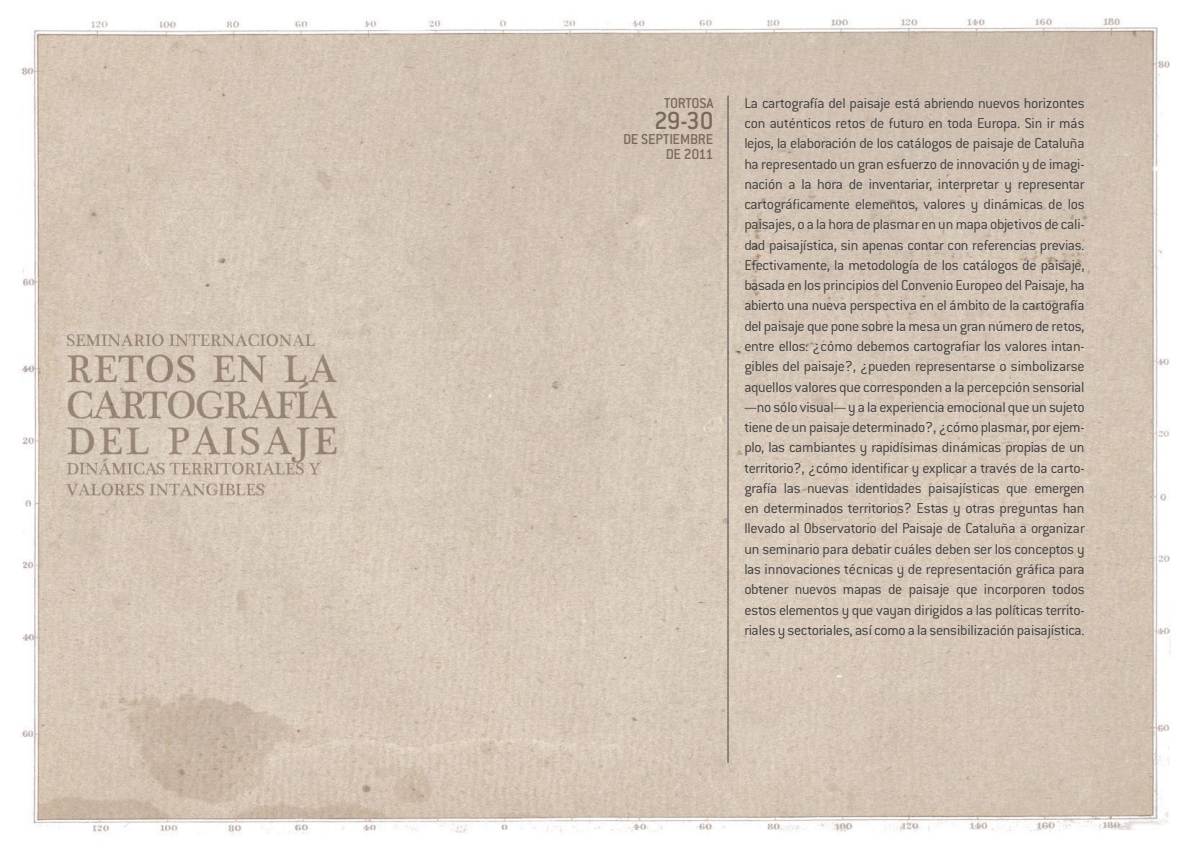
<style>
.page{position:relative;width:1191px;height:851px;background:#fff}
.page>*{position:absolute;margin:0;border:0;box-sizing:border-box;transform-origin:0 0}
.t1{font:500 27px "Conduit ITC";color:#79695c}
.t2{font:300 15.75px/20.2px "Conduit ITC";letter-spacing:-.015em;color:#3e3d40;text-align:justify}
.t3{font:500 15.75px/15px "Conduit ITC";letter-spacing:-.015em;color:#79695c;text-align:right}
</style>
<div class="page">
<img style="left:21px;top:17px;width:1150px;height:817px">
<svg style="left:727px;top:96px;width:2px;height:666px"></svg>
<p class="t3" style="left:664px;top:95px;width:51px">TORTOSA</p>
<h1 class="t1" style="left:654px;top:105px;width:61px">29-30</h1>
<p class="t3" style="left:623px;top:131px;width:92px">DE SEPTIEMBRE<br>DE 2011</p>
<p class="t2" style="left:744px;top:93px;width:342px">La cartografía del paisaje está abriendo nuevos horizontes con auténticos retos de futuro en toda Europa. Sin ir más lejos, la elaboración de los catálogos de paisaje de Cataluña ha representado un gran esfuerzo de innovación y de imagi&shy;nación a la hora de inventariar, interpretar y representar cartográficamente elementos, valores y dinámicas de los paisajes, o a la hora de plasmar en un mapa objetivos de cali&shy;dad paisajística, sin apenas contar con referencias previas.<br>Efectivamente, la metodología de los catálogos de paisaje, basada en los principios del Convenio Europeo del Paisaje, ha abierto una nueva perspectiva en el ámbito de la cartografía del paisaje que pone sobre la mesa un gran número de retos, entre ellos: ¿cómo debemos cartografiar los valores intan&shy;gibles del paisaje?, ¿pueden representarse o simbolizarse aquellos valores que corresponden a la percepción sensorial —no sólo visual— y a la experiencia emocional que un sujeto tiene de un paisaje determinado?, ¿cómo plasmar, por ejem&shy;plo, las cambiantes y rapidísimas dinámicas propias de un territorio?, ¿cómo identificar y explicar a través de la carto&shy;grafía las nuevas identidades paisajísticas que emergen en determinados territorios? Estas y otras preguntas han llevado al Observatorio del Paisaje de Cataluña a organizar un seminario para debatir cuáles deben ser los conceptos y las innovaciones técnicas y de representación gráfica para obtener nuevos mapas de paisaje que incorporen todos estos elementos y que vayan dirigidos a las políticas territo&shy;riales y sectoriales, así como a la sensibilización paisajística.</p>
</div>
